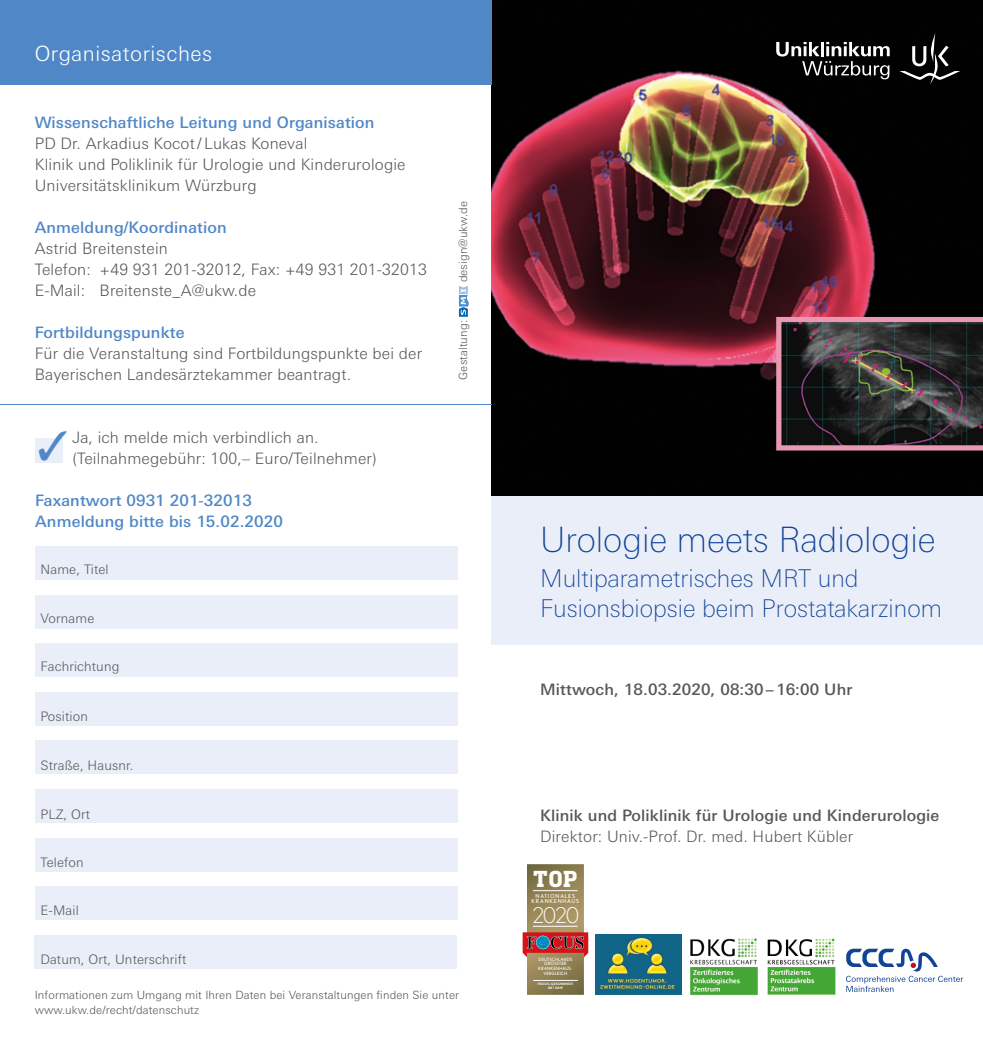
<style>
.page{position:relative;width:983px;height:1042px;background:#fff}
.page>*{position:absolute;margin:0;border:0;box-sizing:border-box;transform-origin:0 0}
.t1{font:100 35px "LT Univers Basic";color:#134395}
.t2{font:100 24.5px/29.8px "LT Univers Basic";color:#134395}
.t3{font:300 21.7px "Nobel";color:#fff}
.t4{font:700 21.53px "Heron Serif";color:#fff}
.t5{font:300 21px "LT Univers Basic";letter-spacing:.025em;color:#fff}
.t6{font:300 15.75px/21px "LT Univers Basic";letter-spacing:.01em;color:#575756}
.t7{font:500 15.75px/21px "LT Univers Basic";letter-spacing:.01em;color:#5087c6}
.t8{font:500 15.75px "LT Univers Basic";letter-spacing:.01em;color:#575756}
.t9{font:300 13.12px "LT Univers Basic";letter-spacing:.01em;color:#575756}
.t10{font:300 11.38px/14.9px "LT Univers Basic";letter-spacing:.01em;color:#575756}
.t11{font:5.42px/5.4px "Nobel";letter-spacing:.13em;color:#fff;text-align:center}
.t12{font:4.38px/4.9px "Nobel";color:#fff;text-align:center}
.t13{font:700 3.15px/3.7px "Nobel";letter-spacing:.06em;color:#fff;text-align:center}
</style>
<div class="page">
<img style="left:491px;top:0;width:491px;height:496px">
<div style="left:491px;top:496px;width:491px;height:149px;background:#e9eef9"></div>
<div style="left:0;top:0;width:491px;height:84px;background:#5087c6"></div>
<svg style="left:459px;top:286px;width:10px;height:31px"></svg>
<svg style="left:846px;top:948px;width:116px;height:44px"></svg>
<img style="left:690px;top:938px;width:67px;height:58px">
<img style="left:767px;top:938px;width:68px;height:57px">
<img style="left:595px;top:934px;width:86px;height:60px">
<svg style="left:522px;top:864px;width:66px;height:131px;background:#a58666"></svg>
<hr style="left:532px;top:926px;width:45px;height:1px;background:#fff">
<hr style="left:532px;top:890px;width:45px;height:1px;background:#fff">
<hr style="left:533px;top:980px;width:44px;height:1px;background:#fff">
<div style="left:35px;top:437px;width:27px;height:25px;background:#e9eef9"></div>
<div style="left:35px;top:546px;width:422px;height:34px;background:#e9eef9"></div>
<div style="left:35px;top:595px;width:422px;height:33px;background:#e9eef9"></div>
<div style="left:35px;top:643px;width:422px;height:34px;background:#e9eef9"></div>
<div style="left:35px;top:692px;width:422px;height:33px;background:#e9eef9"></div>
<div style="left:35px;top:740px;width:422px;height:34px;background:#e9eef9"></div>
<div style="left:35px;top:789px;width:422px;height:34px;background:#e9eef9"></div>
<div style="left:35px;top:838px;width:422px;height:33px;background:#e9eef9"></div>
<div style="left:35px;top:886px;width:422px;height:34px;background:#e9eef9"></div>
<div style="left:35px;top:935px;width:421px;height:34px;background:#e9eef9"></div>
<hr style="left:0;top:404px;width:491px;height:1px;background:#5087c6">
<svg style="left:776px;top:42px;width:113px;height:37px;background:#414141"></svg>
<svg style="left:899px;top:33px;width:60px;height:51px;background:#252525"></svg>
<svg style="left:776px;top:317px;width:206px;height:133px;background:#40383b"></svg>
<svg style="left:39px;top:437px;width:24px;height:23px"></svg>
<h3 class="t5" style="left:35px;top:41px;width:179px">Organisatorisches</h3>
<p class="t7" style="left:35px;top:112px;width:341px">Wissenschaftliche Leitung und Organisation</p>
<p class="t6" style="left:35px;top:133px;width:372px">PD Dr. Arkadius Kocot / Lukas Koneval<br>Klinik und Poliklinik für Urologie und Kinderurologie<br>Universitätsklinikum Würzburg</p>
<p class="t7" style="left:35px;top:217px;width:193px">Anmeldung/Koordination</p>
<p class="t6" style="left:35px;top:238px;width:393px">Astrid Breitenstein<br>Telefon: +49 931 201-32012, Fax: +49 931 201-32013<br>E-Mail: Breitenste_A@ukw.de</p>
<p class="t7" style="left:35px;top:322px;width:151px">Fortbildungspunkte</p>
<p class="t6" style="left:35px;top:342px;width:389px">Für die Veranstaltung sind Fortbildungspunkte bei der<br>Bayerischen Landesärztekammer beantragt.</p>
<p class="t10" style="left:455px;top:282px;width:83px;rotate:-90deg">design@ukw.de</p>
<p class="t10" style="left:455px;top:380px;width:61px;rotate:-90deg">Gestaltung:</p>
<p class="t6" style="left:72px;top:427px;width:306px">Ja, ich melde mich verbindlich an. (Teilnahmegebühr: 100,– Euro/Teilnehmer)</p>
<p class="t7" style="left:35px;top:490px;width:249px">Faxantwort 0931 201-32013<br>Anmeldung bitte bis 15.02.2020</p>
<p class="t9" style="left:41px;top:561px;width:69px">Name, Titel</p>
<p class="t9" style="left:41px;top:610px;width:55px">Vorname</p>
<p class="t9" style="left:41px;top:659px;width:80px">Fachrichtung</p>
<p class="t9" style="left:41px;top:708px;width:49px">Position</p>
<p class="t9" style="left:41px;top:757px;width:94px">Straße, Hausnr.</p>
<p class="t9" style="left:41px;top:806px;width:51px">PLZ, Ort</p>
<p class="t9" style="left:41px;top:854px;width:44px">Telefon</p>
<p class="t9" style="left:41px;top:903px;width:40px">E-Mail</p>
<p class="t9" style="left:40px;top:952px;width:147px">Datum, Ort, Unterschrift</p>
<p class="t10" style="left:35px;top:987px;width:426px">Informationen zum Umgang mit Ihren Daten bei Veranstaltungen finden Sie unter www.ukw.de/recht/datenschutz</p>
<h1 class="t1" style="left:540px;top:520px;width:397px">Urologie meets Radiologie</h1>
<h2 class="t2" style="left:540px;top:563px;width:403px">Multiparametrisches MRT und<br>Fusionsbiopsie beim Prostatakarzinom</h2>
<p class="t8" style="left:540px;top:680px;width:314px">Mittwoch, 18.03.2020, 08:30 – 16:00 Uhr</p>
<p class="t8" style="left:540px;top:806px;width:400px">Klinik und Poliklinik für Urologie und Kinderurologie</p>
<p class="t6" style="left:540px;top:826px;width:314px">Direktor: Univ.-Prof. Dr. med. Hubert Kübler</p>
<h3 class="t4" style="left:533px;top:865px;width:46px">TOP</h3>
<p class="t11" style="left:531px;top:893px;width:49px">NATIONALES<br>KRANKENHAUS</p>
<h3 class="t3" style="left:531px;top:902px;width:49px">2020</h3>
<p class="t12" style="left:538px;top:956px;width:36px">DEUTSCHLANDS<br>GRÖSSTER<br>KRANKENHAUS-<br>VERGLEICH</p>
<p class="t13" style="left:537px;top:982px;width:37px">FOCUS–GESUNDHEIT<br>08 | 2019</p>
</div>
